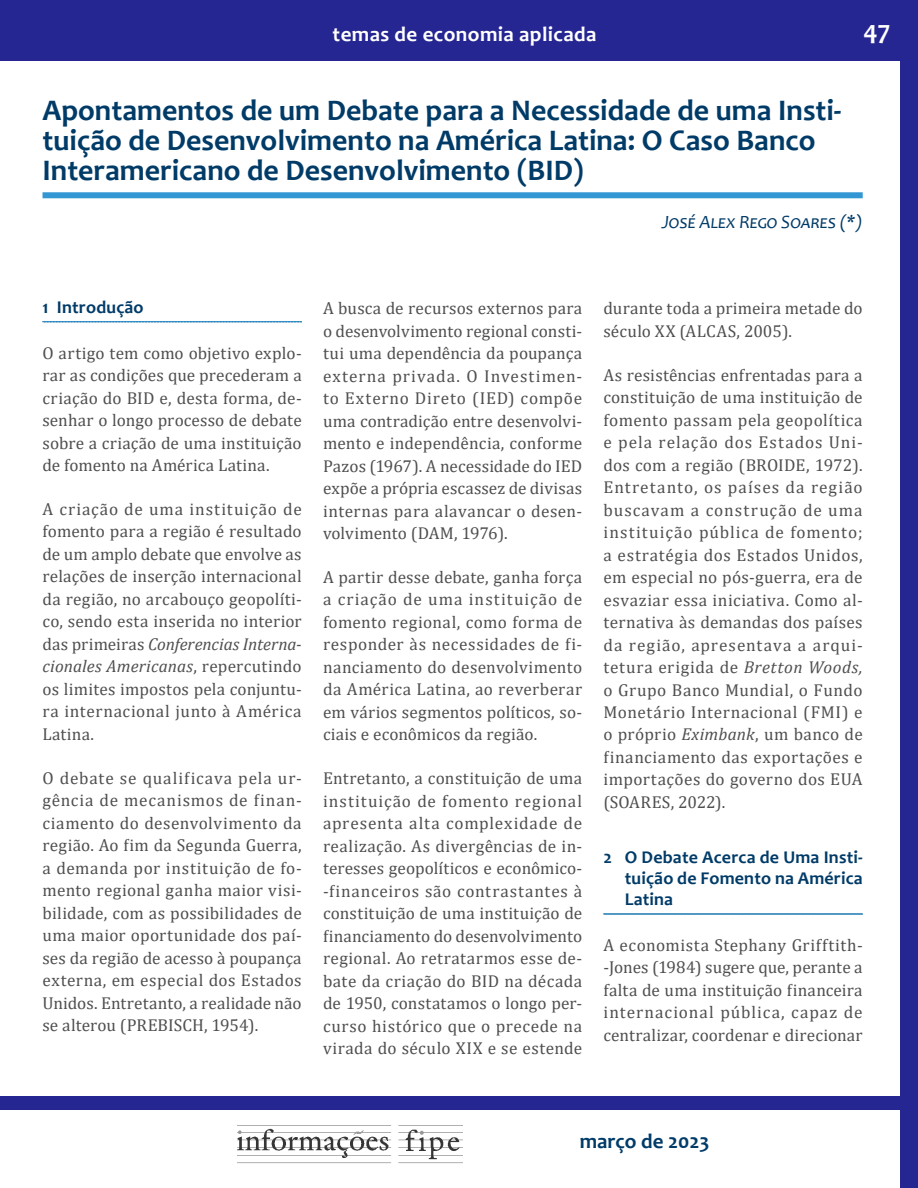
<style>
.page{position:relative;width:918px;height:1188px;background:#fff}
.page>*{position:absolute;margin:0;border:0;box-sizing:border-box;transform-origin:0 0}
.t1{font:700 30px/30px "Candara";color:#003b68}
.t2{font:700 27px "Candara";color:#fff}
.t3{font:700 21px "Candara";letter-spacing:.02em;color:#fff}
.t4{font:700 21px "Candara";color:#003b68}
.t5{font:italic 18.75px "Candara";color:#003b68}
.t6{font:700 18px/21px "Candara";letter-spacing:.01em;color:#003b68;text-align:justify}
.t7{font:17.25px/22.5px "Cambria";letter-spacing:.015em;color:#4e4f50;text-align:justify}
.s1{font-style:italic}
</style>
<div class="page">
<div style="left:900px;top:0;width:18px;height:1188px;background:#262693"></div>
<div style="left:0;top:0;width:918px;height:61px;background:#262693"></div>
<img style="left:238px;top:1128px;width:225px;height:36px">
<div style="left:0;top:1097px;width:918px;height:13px;background:#262693"></div>
<div style="left:43px;top:192px;width:820px;height:6px;background:#3297d3"></div>
<svg style="left:42px;top:321px;width:260px;height:1px"></svg>
<svg style="left:603px;top:913px;width:260px;height:2px"></svg>
<p class="t3" style="left:333px;top:21px;width:265px">temas de economia aplicada</p>
<h2 class="t2" style="left:863px;top:13px;width:29px">47</h2>
<h1 class="t1" style="left:43px;top:94px;width:801px">Apontamentos de um Debate para a Necessidade de uma Insti&shy;tuição de Desenvolvimento na América Latina: O Caso Banco<br>Interamericano de Desenvolvimento (BID)</h1>
<p class="t5" style="left:662px;top:210px;width:202px">José Alex Rego Soares (*)</p>
<p class="t6" style="left:43px;top:296px;width:103px">1 Introdução</p>
<p class="t7" style="left:43px;top:342px;width:261px">O artigo tem como objetivo explo&shy;rar as condições que precederam a criação do BID e, desta forma, de&shy;senhar o longo processo de debate sobre a criação de uma instituição de fomento na América Latina.</p>
<p class="t7" style="left:43px;top:498px;width:261px">A criação de uma instituição de fomento para a região é resultado de um amplo debate que envolve as relações de inserção internacional da região, no arcabouço geopolíti&shy;co, sendo esta inserida no interior das primeiras <span class="s1">Conferencias Interna&shy;cionales Americanas</span>, repercutindo os limites impostos pela conjuntu&shy;ra internacional junto à América Latina.</p>
<p class="t7" style="left:43px;top:766px;width:261px">O debate se qualificava pela ur&shy;gência de mecanismos de finan&shy;ciamento do desenvolvimento da região. Ao fim da Segunda Guerra, a demanda por instituição de fo&shy;mento regional ganha maior visi&shy;bilidade, com as possibilidades de uma maior oportunidade dos paí&shy;ses da região de acesso à poupança externa, em especial dos Estados Unidos. Entretanto, a realidade não se alterou (Prebisch, 1954).</p>
<p class="t7" style="left:323px;top:297px;width:261px">A busca de recursos externos para o desenvolvimento regional consti&shy;tui uma dependência da poupança externa privada. O Investimen&shy;to Externo Direto (IED) compõe uma contradição entre desenvolvi&shy;mento e independência, conforme Pazos (1967). A necessidade do IED expõe a própria escassez de divisas internas para alavancar o desen&shy;volvimento (DAM, 1976).</p>
<p class="t7" style="left:323px;top:566px;width:261px">A partir desse debate, ganha força a criação de uma instituição de fomento regional, como forma de responder às necessidades de fi&shy;nanciamento do desenvolvimento da América Latina, ao reverberar em vários segmentos políticos, so&shy;ciais e econômicos da região.</p>
<p class="t7" style="left:323px;top:767px;width:261px">Entretanto, a constituição de uma instituição de fomento regional apresenta alta complexidade de realização. As divergências de in&shy;teresses geopolíticos e econômico--financeiros são contrastantes à constituição de uma instituição de financiamento do desenvolvimento regional. Ao retratarmos esse de&shy;bate da criação do BID na década de 1950, constatamos o longo per&shy;curso histórico que o precede na virada do século XIX e se estende</p>
<p class="t7" style="left:603px;top:297px;width:261px">durante toda a primeira metade do século XX (ALCAS, 2005).</p>
<p class="t7" style="left:603px;top:363px;width:261px">As resistências enfrentadas para a constituição de uma instituição de fomento passam pela geopolítica e pela relação dos Estados Uni&shy;dos com a região (BROIDE, 1972).<br>Entretanto, os países da região buscavam a construção de uma instituição pública de fomento; a estratégia dos Estados Unidos, em especial no pós-guerra, era de esvaziar essa iniciativa. Como al&shy;ternativa às demandas dos países da região, apresentava a arqui&shy;tetura erigida de <span class="s1">Bretton Woods, </span>o Grupo Banco Mundial, o Fundo Monetário Internacional (FMI) e o próprio <span class="s1">Eximbank</span>, um banco de financiamento das exportações e importações do governo dos EUA (SOARES, 2022).</p>
<p class="t6" style="left:625px;top:847px;width:240px;text-indent:-21px">2 O Debate Acerca de Uma Insti&shy;tuição de Fomento na América Latina</p>
<p class="t7" style="left:603px;top:934px;width:261px">A economista Stephany Grifftith--Jones (1984) sugere que, perante a falta de uma instituição financeira internacional pública, capaz de centralizar, coordenar e direcionar</p>
<p class="t4" style="left:580px;top:1128px;width:131px">março de 2023</p>
</div>
